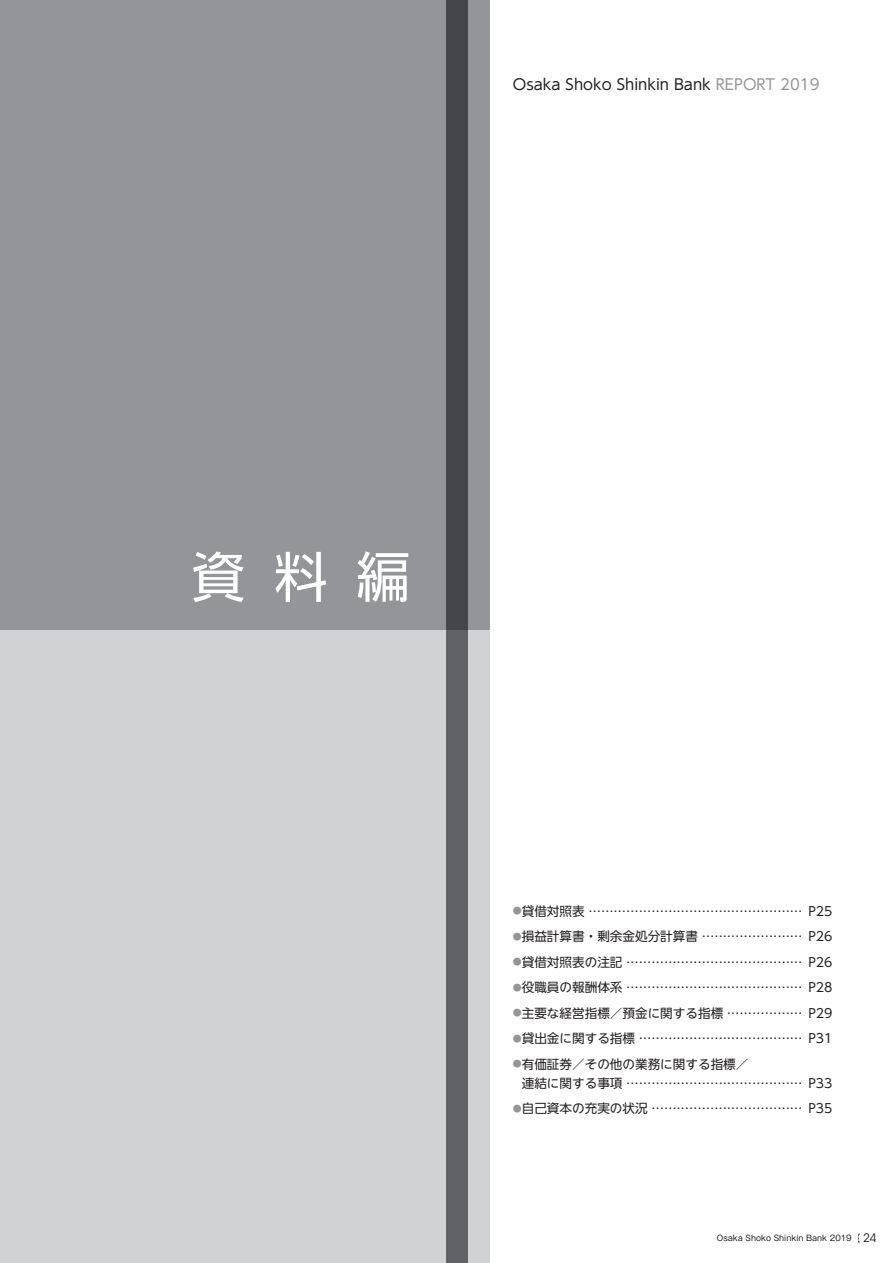
<style>
.page{position:relative;width:893px;height:1263px;background:#fff}
.page>*{position:absolute;margin:0;border:0;box-sizing:border-box;transform-origin:0 0}
.t1{font:54px "UD Shin Go NT Pro";color:#fff}
.t2{font:14.85px "UD Shin Go NT Pro";color:#231f20}
.t3{font:12.6px/19.2px "UD Shin Go NT Pro";color:#231f20}
.t4{font:7.95px "Gothic MB101 Pr 5";color:#231f20}
.s1{color:#939598}
.s2{font-size:8.85px;color:#939598}
.s3{font-family:"ITC Avant Garde Std";font-size:11.7px}
</style>
<div class="page">
<div style="left:0;top:0;width:489px;height:1263px;background:#d1d2d4"></div>
<div style="left:0;top:0;width:489px;height:629px;background:#939598"></div>
<div style="left:446px;top:0;width:22px;height:1263px;background:linear-gradient(to bottom,#3d3f42,#67696d)"></div>
<p class="t2" style="left:513px;top:72px;width:308px">Osaka Shoko Shinkin Bank <span class="s1">REPORT 2019</span></p>
<p class="t1" style="left:191px;top:533px;width:220px">資料編</p>
<p class="t3" style="left:513px;top:901px;width:321px"><span class="s2">●</span>貸借対照表 …………………………………………… P25</p>
<p class="t3" style="left:513px;top:926px;width:321px"><span class="s2">●</span>損益計算書・剰余金処分計算書 …………………… P26</p>
<p class="t3" style="left:513px;top:952px;width:321px"><span class="s2">●</span>貸借対照表の注記 …………………………………… P26</p>
<p class="t3" style="left:513px;top:977px;width:321px"><span class="s2">●</span>役職員の報酬体系 …………………………………… P28</p>
<p class="t3" style="left:513px;top:1003px;width:321px"><span class="s2">●</span>主要な経営指標／預金に関する指標 ……………… P29</p>
<p class="t3" style="left:513px;top:1028px;width:321px"><span class="s2">●</span>貸出金に関する指標 ………………………………… P31</p>
<p class="t3" style="left:522px;top:1054px;width:312px;text-indent:-9px"><span class="s2">●</span>有価証券／その他の業務に関する指標／<br>連結に関する事項 …………………………………… P33</p>
<p class="t3" style="left:513px;top:1098px;width:321px"><span class="s2">●</span>自己資本の充実の状況 ……………………………… P35</p>
<p class="t4" style="left:717px;top:1231px;width:161px">Osaka Shoko Shinkin Bank 2019 <span class="s3">24</span></p>
</div>
